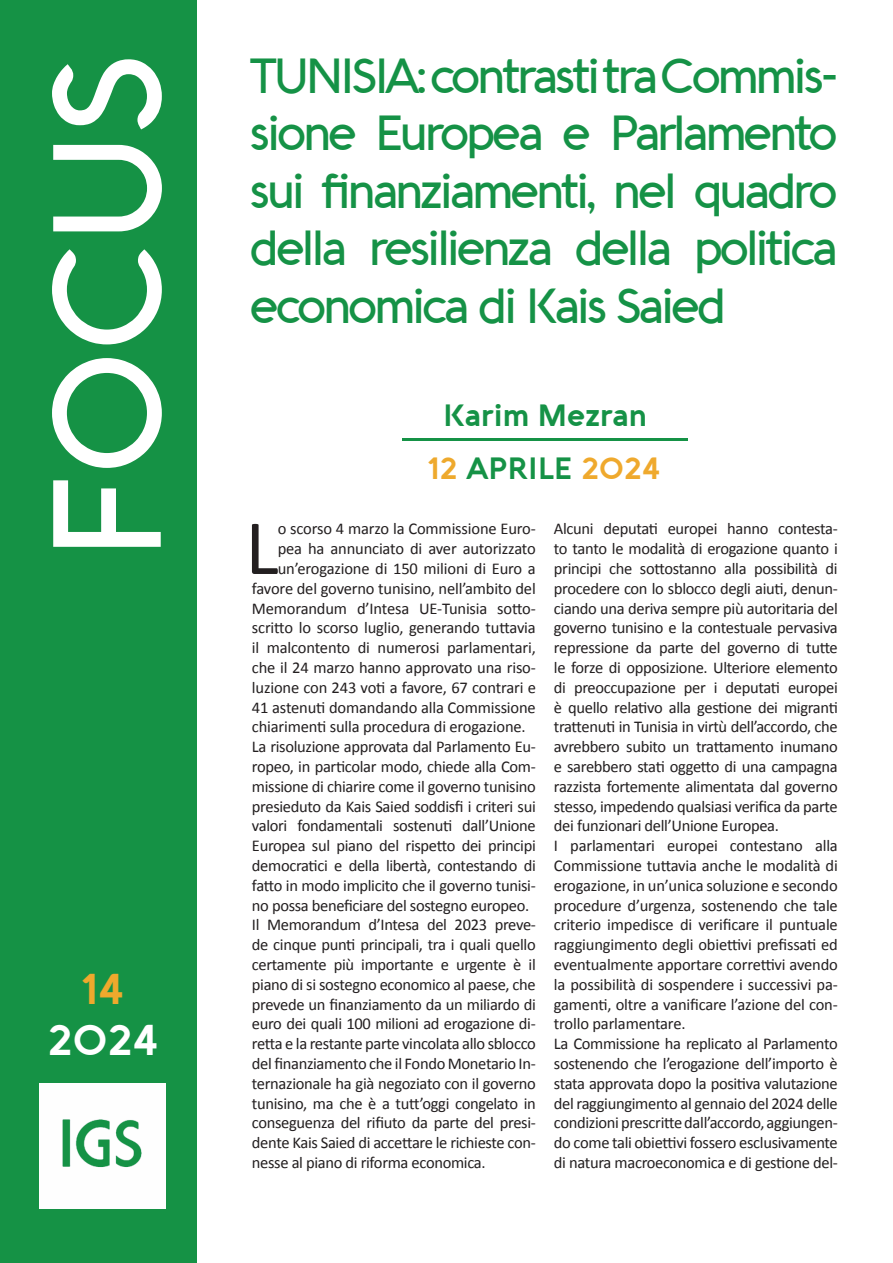
<style>
.page{position:relative;width:893px;height:1263px;background:#fff}
.page>*{position:absolute;margin:0;border:0;box-sizing:border-box;transform-origin:0 0}
.t1{font:500 150px "Aquawax";color:#fff}
.t2{font:78.9px "Calibri";color:#231f20}
.t3{font:500 48px/57.6px "Aquawax";letter-spacing:-.06em;color:#159246;text-align:justify}
.t4{font:700 42px/50.4px "Aquawax";color:#fff;text-align:center}
.t5{font:700 30px "Aquawax";color:#159246}
.t6{font:16.5px/19.8px "Calibri";letter-spacing:-.01em;color:#231f20;text-align:justify}
.s1{color:#eea92d}
.s2{color:#efa92d}
</style>
<div class="page">
<hr style="left:402px;top:438px;width:286px;height:3px;background:#159246">
<div style="left:0;top:0;width:197px;height:1263px;background:#159245"></div>
<img style="left:40px;top:1083px;width:126px;height:126px">
<p class="t1" style="left:19px;top:560px;width:507px;rotate:-90deg">FOCUS</p>
<p class="t4" style="left:48px;top:963px;width:111px"><span class="s1">14<br></span>2024</p>
<p class="t3" style="left:250px;top:47px;width:589px">TUNISIA: contrasti tra Commis&shy;sione Europea e Parlamento sui finanziamenti, nel quadro della resilienza della politica economica di Kais Saied</p>
<p class="t5" style="left:443px;top:395px;width:205px">Karim Mezran</p>
<p class="t5" style="left:428px;top:449px;width:233px"><span class="s1">12</span> APRILE <span class="s2">2024</span></p>
<p class="t2" style="left:245px;top:499px;width:35px">L</p>
<p class="t6" style="left:278px;top:518px;width:260px">o scorso 4 marzo la Commissione Euro-</p>
<p class="t6" style="left:278px;top:538px;width:260px">pea ha annunciato di aver autorizzato</p>
<p class="t6" style="left:278px;top:558px;width:260px">un’erogazione di 150 milioni di Euro a</p>
<p class="t6" style="left:252px;top:578px;width:285px">favore del governo tunisino, nell’ambito del</p>
<p class="t6" style="left:252px;top:597px;width:285px">Memorandum d’Intesa UE-Tunisia sotto-</p>
<p class="t6" style="left:252px;top:617px;width:285px">scritto lo scorso luglio, generando tuttavia</p>
<p class="t6" style="left:252px;top:637px;width:285px">il malcontento di numerosi parlamentari,</p>
<p class="t6" style="left:252px;top:657px;width:285px">che il 24 marzo hanno approvato una riso-</p>
<p class="t6" style="left:252px;top:677px;width:285px">luzione con 243 voti a favore, 67 contrari e</p>
<p class="t6" style="left:252px;top:696px;width:285px">41 astenuti domandando alla Commissione</p>
<p class="t6" style="left:252px;top:716px;width:275px">chiarimenti sulla procedura di erogazione.</p>
<p class="t6" style="left:252px;top:736px;width:285px">La risoluzione approvata dal Parlamento Eu&shy;ropeo, in particolar modo, chiede alla Com&shy;missione di chiarire come il governo tunisino presieduto da Kais Saied soddisfi i criteri sui valori fondamentali sostenuti dall’Unione Europea sul piano del rispetto dei principi democratici e della libertà, contestando di fatto in modo implicito che il governo tunisi&shy;no possa beneficiare del sostegno europeo.</p>
<p class="t6" style="left:252px;top:914px;width:285px">Il Memorandum d’Intesa del 2023 preve&shy;de cinque punti principali, tra i quali quello certamente più importante e urgente è il piano di si sostegno economico al paese, che prevede un finanziamento da un miliardo di euro dei quali 100 milioni ad erogazione di&shy;retta e la restante parte vincolata allo sblocco del finanziamento che il Fondo Monetario In&shy;ternazionale ha già negoziato con il governo tunisino, ma che è a tutt’oggi congelato in conseguenza del rifiuto da parte del presi&shy;dente Kais Saied di accettare le richieste con&shy;nesse al piano di riforma economica.</p>
<p class="t6" style="left:554px;top:518px;width:285px">Alcuni deputati europei hanno contesta&shy;to tanto le modalità di erogazione quanto i principi che sottostanno alla possibilità di procedere con lo sblocco degli aiuti, denun&shy;ciando una deriva sempre più autoritaria del governo tunisino e la contestuale pervasiva repressione da parte del governo di tutte le forze di opposizione. Ulteriore elemento di preoccupazione per i deputati europei è quello relativo alla gestione dei migranti trattenuti in Tunisia in virtù dell’accordo, che avrebbero subito un trattamento inumano e sarebbero stati oggetto di una campagna razzista fortemente alimentata dal governo stesso, impedendo qualsiasi verifica da parte dei funzionari dell’Unione Europea.</p>
<p class="t6" style="left:554px;top:835px;width:285px">I parlamentari europei contestano alla Commissione tuttavia anche le modalità di erogazione, in un’unica soluzione e secondo procedure d’urgenza, sostenendo che tale criterio impedisce di verificare il puntuale raggiungimento degli obiettivi prefissati ed eventualmente apportare correttivi avendo la possibilità di sospendere i successivi pa&shy;gamenti, oltre a vanificare l’azione del con&shy;trollo parlamentare.</p>
<p class="t6" style="left:554px;top:1033px;width:285px">La Commissione ha replicato al Parlamento sostenendo che l’erogazione dell’importo è stata approvata dopo la positiva valutazione del raggiungimento al gennaio del 2024 delle condizioni prescritte dall’accordo, aggiungen&shy;do come tali obiettivi fossero esclusivamente di natura macroeconomica e di gestione del-</p>
</div>
